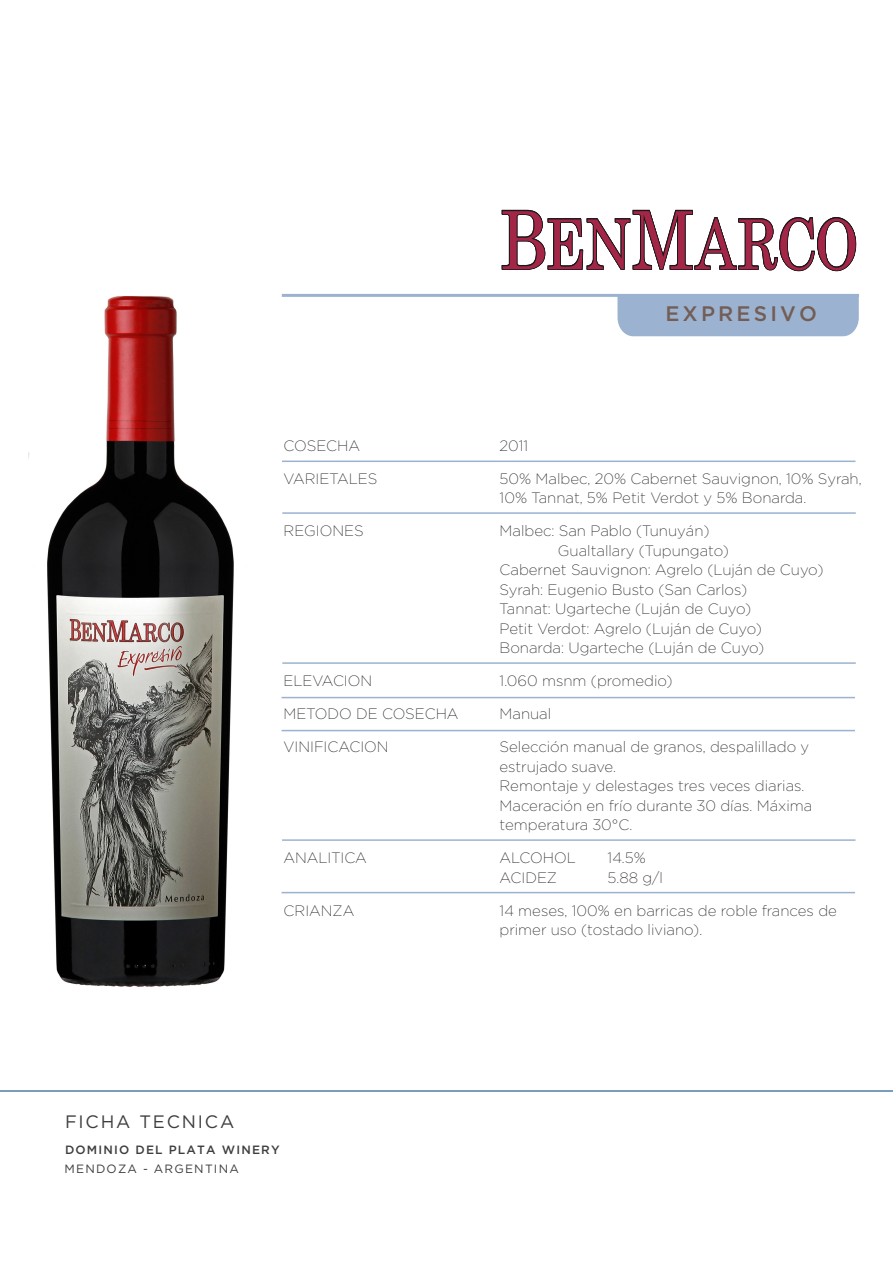
<style>
.page{position:relative;width:893px;height:1263px;background:#fff}
.page>*{position:absolute;margin:0;border:0;box-sizing:border-box;transform-origin:0 0}
.t1{font:500 21px "Gotham";letter-spacing:.15em;color:#735d55}
.t2{font:18px "Gotham";letter-spacing:.1em;color:#3e3e3f}
.t3{font:300 15px/19.5px "Gotham Ex";color:#231f20}
.t4{font:500 12px "Gotham";letter-spacing:.1em;color:#3e3e3f}
.t5{font:12px "Gotham";letter-spacing:.1em;color:#3e3e3f}
</style>
<div class="page">
<div style="left:617px;top:297px;width:242px;height:40px;background:#9bb3d0"></div>
<hr style="left:282px;top:294px;width:577px;height:3px;background:#9bb3d0">
<hr style="left:282px;top:461px;width:573px;height:1px;background:#9bb3d0">
<hr style="left:282px;top:839px;width:573px;height:2px;background:#9bb3d0">
<hr style="left:282px;top:662px;width:574px;height:2px;background:#9bb3d0">
<hr style="left:282px;top:697px;width:573px;height:1px;background:#9bb3d0">
<hr style="left:282px;top:730px;width:573px;height:1px;background:#9bb3d0">
<hr style="left:282px;top:892px;width:573px;height:1px;background:#9bb3d0">
<svg style="left:501px;top:209px;width:356px;height:63px"></svg>
<hr style="left:0;top:1090px;width:893px;height:2px;background:#799ebb">
<hr style="left:282px;top:512px;width:574px;height:2px;background:#9bb3d0">
<img style="left:28px;top:296px;width:206px;height:691px">
<h1 class="t1" style="left:665px;top:301px;width:153px">EXPRESIVO</h1>
<p class="t3" style="left:284px;top:435px;width:78px">COSECHA</p>
<p class="t3" style="left:500px;top:435px;width:30px">2011</p>
<p class="t3" style="left:284px;top:468px;width:95px">VARIETALES</p>
<p class="t3" style="left:500px;top:468px;width:364px">50% Malbec, 20% Cabernet Sauvignon, 10% Syrah,<br>10% Tannat, 5% Petit Verdot y 5% Bonarda.</p>
<p class="t3" style="left:284px;top:521px;width:82px">REGIONES</p>
<p class="t3" style="left:500px;top:521px;width:212px">Malbec: San Pablo (Tunuyán)</p>
<p class="t3" style="left:558px;top:540px;width:173px">Gualtallary (Tupungato)</p>
<p class="t3" style="left:500px;top:560px;width:325px">Cabernet Sauvignon: Agrelo (Luján de Cuyo)</p>
<p class="t3" style="left:500px;top:579px;width:249px">Syrah: Eugenio Busto (San Carlos)</p>
<p class="t3" style="left:500px;top:599px;width:253px">Tannat: Ugarteche (Luján de Cuyo)</p>
<p class="t3" style="left:500px;top:618px;width:264px">Petit Verdot: Agrelo (Luján de Cuyo)</p>
<p class="t3" style="left:500px;top:638px;width:266px">Bonarda: Ugarteche (Luján de Cuyo)</p>
<p class="t3" style="left:284px;top:671px;width:90px">ELEVACION</p>
<p class="t3" style="left:500px;top:671px;width:175px">1.060 msnm (promedio)</p>
<p class="t3" style="left:284px;top:704px;width:177px">METODO DE COSECHA</p>
<p class="t3" style="left:500px;top:704px;width:53px">Manual</p>
<p class="t3" style="left:284px;top:737px;width:107px">VINIFICACION</p>
<p class="t3" style="left:500px;top:737px;width:314px">Selección manual de granos, despalillado y estrujado suave.<br>Remontaje y delestages tres veces diarias.<br>Maceración en frío durante 30 días. Máxima temperatura 30°C.</p>
<p class="t3" style="left:284px;top:848px;width:85px">ANALITICA</p>
<p class="t3" style="left:500px;top:848px;width:78px">ALCOHOL</p>
<p class="t3" style="left:608px;top:848px;width:40px">14.5%</p>
<p class="t3" style="left:500px;top:867px;width:59px">ACIDEZ</p>
<p class="t3" style="left:608px;top:867px;width:57px">5.88 g/l</p>
<p class="t3" style="left:284px;top:900px;width:72px">CRIANZA</p>
<p class="t3" style="left:500px;top:900px;width:339px">14 meses, 100% en barricas de roble frances de primer uso (tostado liviano).</p>
<p class="t2" style="left:65px;top:1112px;width:171px">FICHA TECNICA</p>
<p class="t5" style="left:64px;top:1162px;width:176px">MENDOZA - ARGENTINA</p>
<p class="t4" style="left:65px;top:1143px;width:216px">DOMINIO DEL PLATA WINERY</p>
</div>
